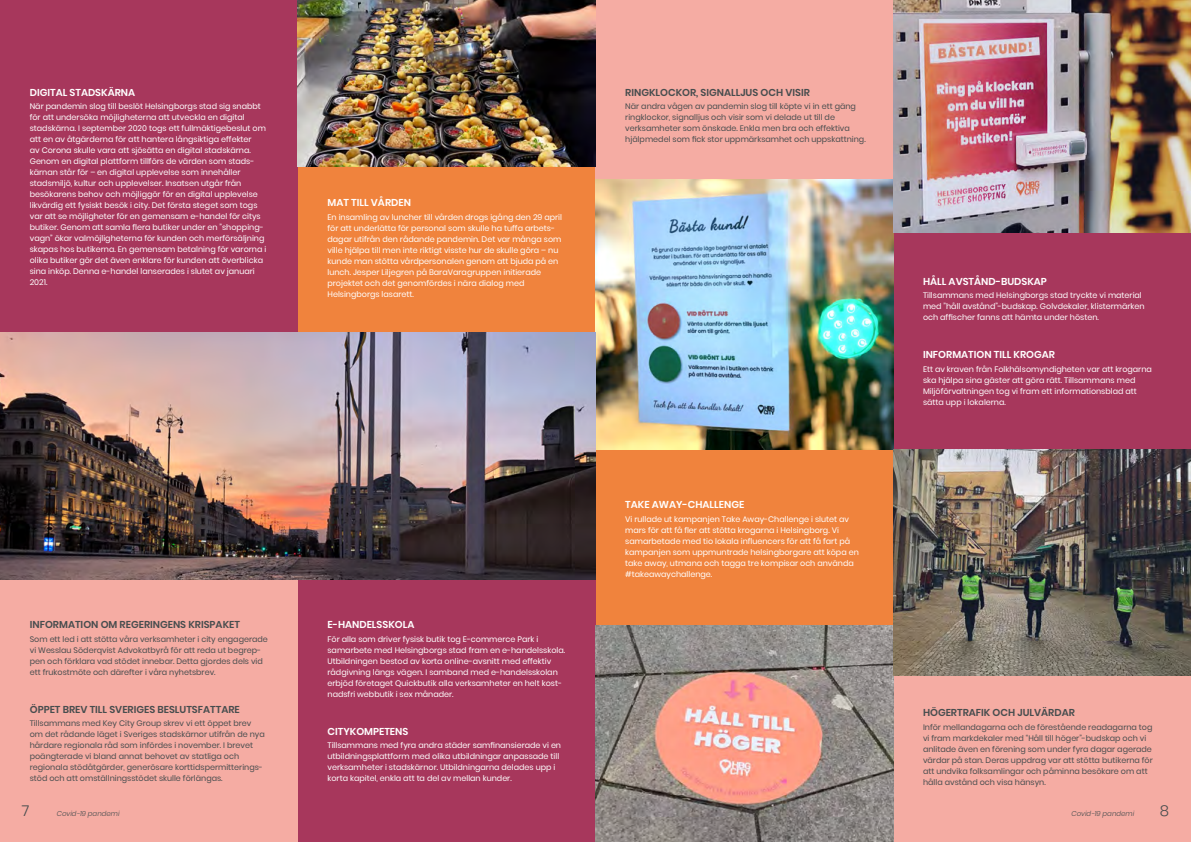
<style>
.page{position:relative;width:1191px;height:842px;background:#fff}
.page>*{position:absolute;margin:0;border:0;box-sizing:border-box;transform-origin:0 0}
.t1{font:300 15px "Poppins";color:#474d4e}
.t2{font:600 10px "Poppins";color:#474d4e}
.t3{font:600 10px "Poppins";color:#fff}
.t4{font:8px/11px "Poppins";color:#fff}
.t5{font:8px/11px "Poppins";color:#474d4e}
.t6{font:italic 300 7px "Poppins";color:#474d4e}
</style>
<div class="page">
<div style="left:0;top:0;width:298px;height:341px;background:#a7375c"></div>
<div style="left:595px;top:449px;width:323px;height:177px;background:#f0833d"></div>
<div style="left:863px;top:232px;width:328px;height:217px;background:#a7375c"></div>
<div style="left:0;top:571px;width:298px;height:271px;background:#f5aca3"></div>
<div style="left:298px;top:571px;width:297px;height:271px;background:#a7375c"></div>
<div style="left:298px;top:166px;width:297px;height:181px;background:#f0833d"></div>
<div style="left:595px;top:0;width:298px;height:215px;background:#f5aca3"></div>
<img style="left:595px;top:179px;width:298px;height:270px">
<img style="left:893px;top:0;width:298px;height:232px">
<div style="left:893px;top:675px;width:298px;height:167px;background:#f5aca3"></div>
<img style="left:595px;top:626px;width:298px;height:216px">
<img style="left:298px;top:0;width:297px;height:166px">
<img style="left:893px;top:449px;width:298px;height:226px">
<img style="left:0;top:332px;width:595px;height:247px">
<p class="t3" style="left:30px;top:86px;width:107px">DIGITAL STADSKÄRNA</p>
<p class="t4" style="left:30px;top:101px;width:238px">När pandemin slog till beslöt Helsingborgs stad sig snabbt för att undersöka möjligheterna att utveckla en digital stadskärna. I september 2020 togs ett fullmäktigebeslut om att en av åtgärderna för att hantera långsiktiga effekter<br>av Corona skulle vara att sjösätta en digital stadskärna.<br>Genom en digital plattform tillförs de värden som stads&shy;kärnan står för – en digital upplevelse som innehåller stadsmiljö, kultur och upplevelser. Insatsen utgår från besökarens behov och möjliggör för en digital upplevelse likvärdig ett fysiskt besök i city. Det första steget som togs var att se möjligheter för en gemensam e-handel för citys butiker. Genom att samla flera butiker under en ”shopping&shy;vagn” ökar valmöjligheterna för kunden och merförsäljning skapas hos butikerna. En gemensam betalning för varorna i olika butiker gör det även enklare för kunden att överblicka sina inköp. Denna e-handel lanserades i slutet av januari 2021.</p>
<p class="t3" style="left:327px;top:197px;width:85px">MAT TILL VÅRDEN</p>
<p class="t4" style="left:327px;top:212px;width:236px">En insamling av luncher till vården drogs igång den 29 april för att underlätta för personal som skulle ha tuffa arbets&shy;dagar utifrån den rådande pandemin. Det var många som ville hjälpa till men inte riktigt visste hur de skulle göra – nu kunde man stötta vårdpersonalen genom att bjuda på en lunch. Jesper Liljegren på BaraVaragruppen initierade projektet och det genomfördes i nära dialog med Helsingborgs lasarett.</p>
<p class="t2" style="left:30px;top:619px;width:212px">INFORMATION OM REGERINGENS KRISPAKET</p>
<p class="t5" style="left:30px;top:634px;width:240px">Som ett led i att stötta våra verksamheter i city engagerade vi Wesslau Söderqvist Advokatbyrå för att reda ut begrep&shy;pen och förklara vad stödet innebar. Detta gjordes dels vid ett frukostmöte och därefter i våra nyhetsbrev.</p>
<p class="t2" style="left:30px;top:703px;width:212px">ÖPPET BREV TILL SVERIGES BESLUTSFATTARE</p>
<p class="t5" style="left:30px;top:718px;width:236px">Tillsammans med Key City Group skrev vi ett öppet brev om det rådande läget i Sveriges stadskärnor utifrån de nya hårdare regionala råd som infördes i november. I brevet poängterade vi bland annat behovet av statliga och regionala stödåtgärder, generösare korttidspermitterings&shy;stöd och att omställningsstödet skulle förlängas.</p>
<p class="t3" style="left:327px;top:619px;width:88px">E-HANDELSSKOLA</p>
<p class="t4" style="left:327px;top:634px;width:239px">För alla som driver fysisk butik tog E-commerce Park i samarbete med Helsingborgs stad fram en e-handelsskola.<br>Utbildningen bestod av korta online-avsnitt med effektiv rådgivning längs vägen. I samband med e-handelsskolan erbjöd företaget Quickbutik alla verksamheter en helt kost&shy;nadsfri webbutik i sex månader.</p>
<p class="t3" style="left:327px;top:725px;width:82px">CITYKOMPETENS</p>
<p class="t4" style="left:327px;top:740px;width:235px">Tillsammans med fyra andra städer samfinansierade vi en utbildningsplattform med olika utbildningar anpassade till verksamheter i stadskärnor. Utbildningarna delades upp i korta kapitel, enkla att ta del av mellan kunder.</p>
<p class="t2" style="left:625px;top:86px;width:186px">RINGKLOCKOR, SIGNALLJUS OCH VISIR</p>
<p class="t5" style="left:625px;top:101px;width:242px">När andra vågen av pandemin slog till köpte vi in ett gäng ringklockor, signalljus och visir som vi delade ut till de verksamheter som önskade. Enkla men bra och effektiva hjälpmedel som fick stor uppmärksamhet och uppskattning.</p>
<p class="t3" style="left:625px;top:499px;width:120px">TAKE AWAY-CHALLENGE</p>
<p class="t4" style="left:625px;top:514px;width:235px">Vi rullade ut kampanjen Take Away-Challenge i slutet av mars för att få fler att stötta krogarna i Helsingborg. Vi samarbetade med tio lokala influencers för att få fart på kampanjen som uppmuntrade helsingborgare att köpa en take away, utmana och tagga tre kompisar och använda #takeawaychallenge.</p>
<p class="t3" style="left:923px;top:275px;width:125px">HÅLL AVSTÅND-BUDSKAP</p>
<p class="t4" style="left:923px;top:290px;width:223px">Tillsammans med Helsingborgs stad tryckte vi material med ”håll avstånd”-budskap. Golvdekaler, klistermärken och affischer fanns att hämta under hösten.</p>
<p class="t3" style="left:923px;top:349px;width:134px">INFORMATION TILL KROGAR</p>
<p class="t4" style="left:923px;top:363px;width:230px">Ett av kraven från Folkhälsomyndigheten var att krogarna ska hjälpa sina gäster att göra rätt. Tillsammans med Miljöförvaltningen tog vi fram ett informationsblad att sätta upp i lokalerna.</p>
<p class="t2" style="left:923px;top:707px;width:153px">HÖGERTRAFIK OCH JULVÄRDAR</p>
<p class="t5" style="left:923px;top:722px;width:231px">Inför mellandagarna och de förestående readagarna tog vi fram markdekaler med “Håll till höger”-budskap och vi anlitade även en förening som under fyra dagar agerade värdar på stan. Deras uppdrag var att stötta butikerna för att undvika folksamlingar och påminna besökare om att hålla avstånd och visa hänsyn.</p>
<h1 class="t1" style="left:22px;top:802px;width:9px">7</h1>
<p class="t6" style="left:57px;top:809px;width:64px">Covid-19 pandemi</p>
<p class="t6" style="left:1071px;top:809px;width:64px">Covid-19 pandemi</p>
<h1 class="t1" style="left:1159px;top:802px;width:11px">8</h1>
</div>
